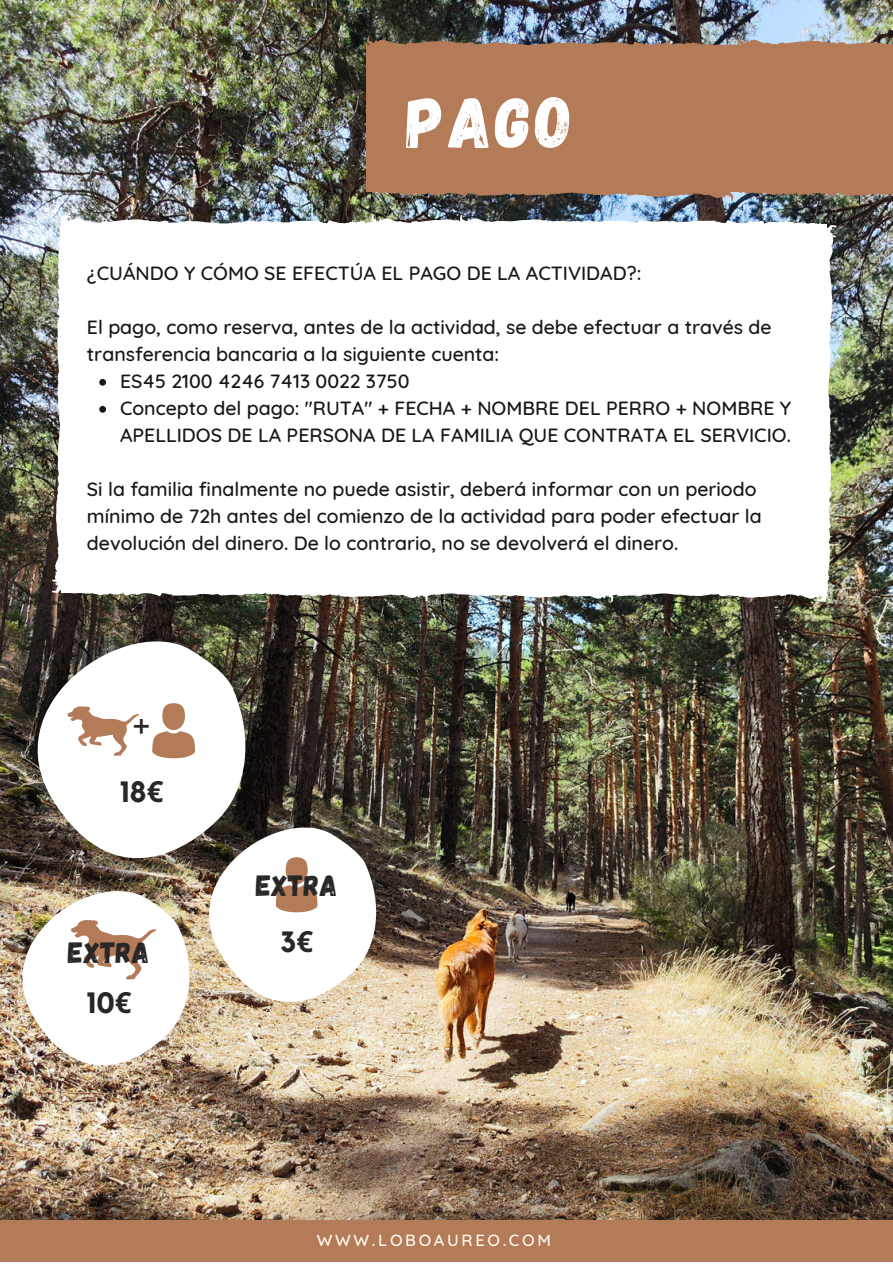
<style>
.page{position:relative;width:893px;height:1264px;background:#fff}
.page>*{position:absolute;margin:0;border:0;box-sizing:border-box;transform-origin:0 0}
.t1{font:72px "Gagalin";color:#fff}
.t2{font:29.25px "Gagalin";color:#292626}
.t3{font:700 29.25px "Kollektif";color:#292626}
.t4{font:500 19.5px/27px "Quicksand";color:#171717}
.t5{font:500 16.5px "Quicksand";letter-spacing:.16em;color:#fff9ed}
.s1{font-family:"Noto Sans"}
</style>
<div class="page">
<img style="left:0;top:0;width:892px;height:1220px">
<div style="left:0;top:1220px;width:892px;height:41px;background:#b47b59"></div>
<div style="left:367px;top:46px;width:525px;height:145px;background:#b47b59"></div>
<img style="left:367px;top:37px;width:525px;height:9px">
<img style="left:367px;top:191px;width:525px;height:10px">
<svg style="left:0;top:612px;width:255px;height:255px"></svg>
<svg style="left:52px;top:215px;width:784px;height:387px"></svg>
<div style="left:162px;top:703px;width:23px;height:27px;background:#b47b59;border-radius:50%"></div>
<svg style="left:152px;top:731px;width:44px;height:27px"></svg>
<svg style="left:67px;top:706px;width:72px;height:49px"></svg>
<img style="left:0;top:867px;width:197px;height:232px">
<svg style="left:71px;top:919px;width:85px;height:60px"></svg>
<img style="left:171px;top:804px;width:213px;height:231px">
<div style="left:286px;top:857px;width:22px;height:27px;background:#b47b59;border-radius:50%"></div>
<svg style="left:276px;top:885px;width:42px;height:27px"></svg>
<h1 class="t1" style="left:406px;top:76px;width:167px">PAGO</h1>
<p class="t4" style="left:87px;top:259px;width:556px">¿CUÁNDO Y CÓMO SE EFECTÚA EL PAGO DE LA ACTIVIDAD?:</p>
<p class="t4" style="left:87px;top:313px;width:686px">El pago, como reserva, antes de la actividad, se debe efectuar a través de transferencia bancaria a la siguiente cuenta:</p>
<p class="t4" style="left:120px;top:367px;width:672px">ES45 2100 4246 7413 0022 3750<br>Concepto del pago: "RUTA" + FECHA + NOMBRE DEL PERRO + NOMBRE Y<br>APELLIDOS DE LA PERSONA DE LA FAMILIA QUE CONTRATA EL SERVICIO.</p>
<p class="t4" style="left:87px;top:475px;width:676px">Si la familia finalmente no puede asistir, deberá informar con un periodo mínimo de 72h antes del comienzo de la actividad para poder efectuar la devolución del dinero. De lo contrario, no se devolverá el dinero.</p>
<h2 class="t3" style="left:134px;top:711px;width:17px">+</h2>
<h2 class="t3" style="left:119px;top:778px;width:46px">18<span class="s1">€</span></h2>
<h2 class="t2" style="left:68px;top:933px;width:83px">EXTRA</h2>
<h2 class="t3" style="left:86px;top:989px;width:47px">10<span class="s1">€</span></h2>
<h2 class="t2" style="left:256px;top:867px;width:83px">EXTRA</h2>
<h2 class="t3" style="left:280px;top:928px;width:34px">3<span class="s1">€</span></h2>
<p class="t5" style="left:317px;top:1228px;width:236px">WWW.LOBOAUREO.COM</p>
</div>
